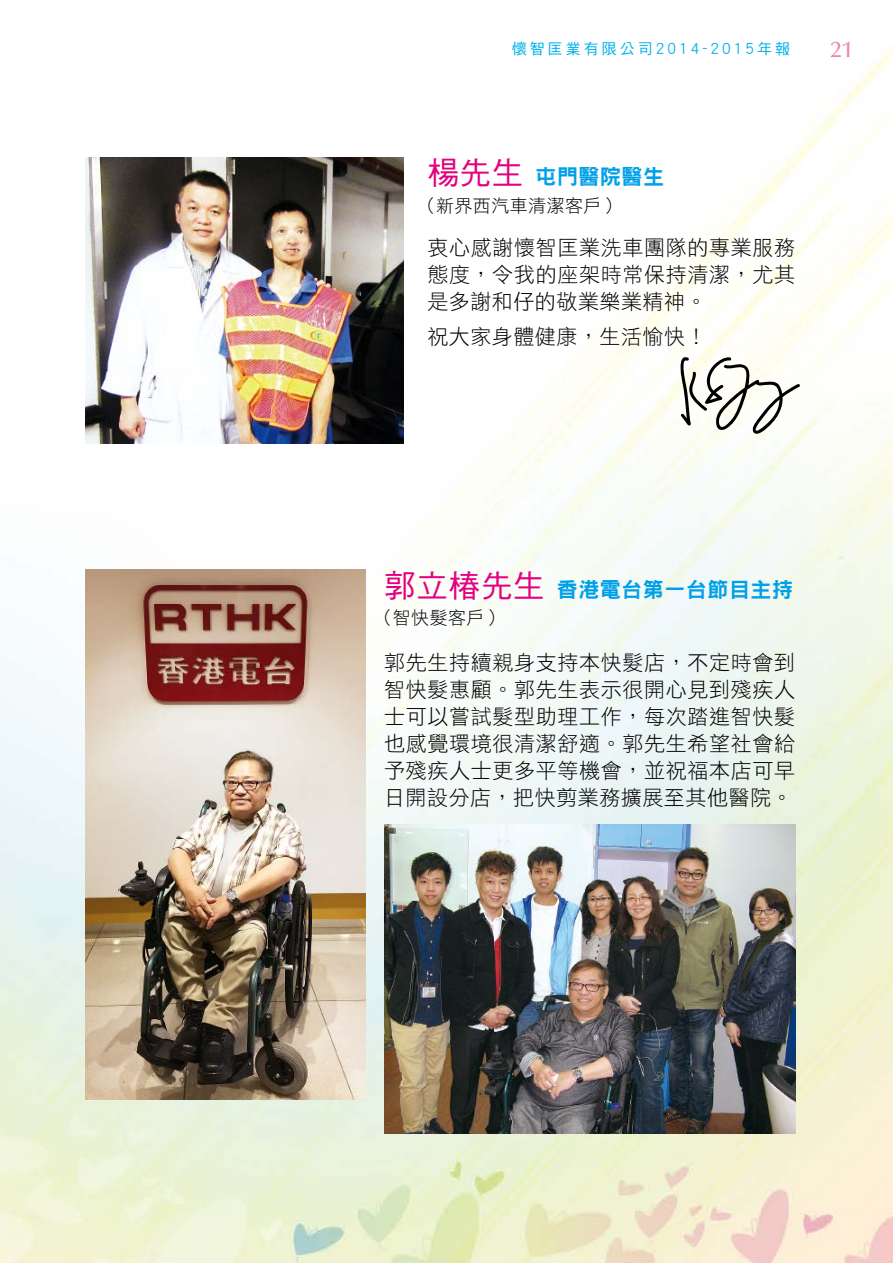
<style>
.page{position:relative;width:893px;height:1263px;background:#fff}
.page>*{position:absolute;margin:0;border:0;box-sizing:border-box;transform-origin:0 0}
.t1{font:500 22.5px "Optima";color:#ee84b2}
.t2{font:21px/27px "DF Hei HK W3";letter-spacing:.03em;color:#000;text-align:justify}
.t3{font:21px "DF Hei HK W9";letter-spacing:.025em;color:#00a0e9}
.t4{font:18px "DF Hei HK W3";letter-spacing:.025em;color:#000}
.t5{font:15px "DF Hei HK W5";letter-spacing:.2em;color:#00b2ed}
.s1{font-family:"DF Hei HK W5";font-size:31.5px;color:#e4007f}
</style>
<div class="page">
<img style="left:0;top:45px;width:893px;height:1218px">
<img style="left:85px;top:157px;width:319px;height:287px">
<svg style="left:676px;top:354px;width:125px;height:81px"></svg>
<img style="left:85px;top:570px;width:280px;height:530px">
<img style="left:384px;top:825px;width:411px;height:308px">
<p class="t5" style="left:512px;top:41px;width:280px">懷智匡業有限公司2014-2015年報</p>
<p class="t1" style="left:830px;top:37px;width:24px">21</p>
<p class="t3" style="left:427px;top:166px;width:238px"><span class="s1">楊先生</span> 屯門醫院醫生</p>
<p class="t4" style="left:427px;top:196px;width:194px">(新界西汽車清潔客戶）</p>
<p class="t2" style="left:427px;top:233px;width:369px">衷心感謝懷智匡業洗車團隊的專業服務態度，令我的座架時常保持清潔，尤其是多謝和仔的敬業樂業精神。</p>
<p class="t2" style="left:427px;top:323px;width:281px">祝大家身體健康，生活愉快！</p>
<p class="t3" style="left:384px;top:578px;width:410px"><span class="s1">郭立椿先生</span> 香港電台第一台節目主持</p>
<p class="t4" style="left:384px;top:608px;width:120px">(智快髮客戶）</p>
<p class="t2" style="left:384px;top:649px;width:412px">郭先生持續親身支持本快髮店，不定時會到智快髮惠顧。郭先生表示很開心見到殘疾人士可以嘗試髮型助理工作，每次踏進智快髮也感覺環境很清潔舒適。郭先生希望社會給予殘疾人士更多平等機會，並祝福本店可早日開設分店，把快剪業務擴展至其他醫院。</p>
</div>
